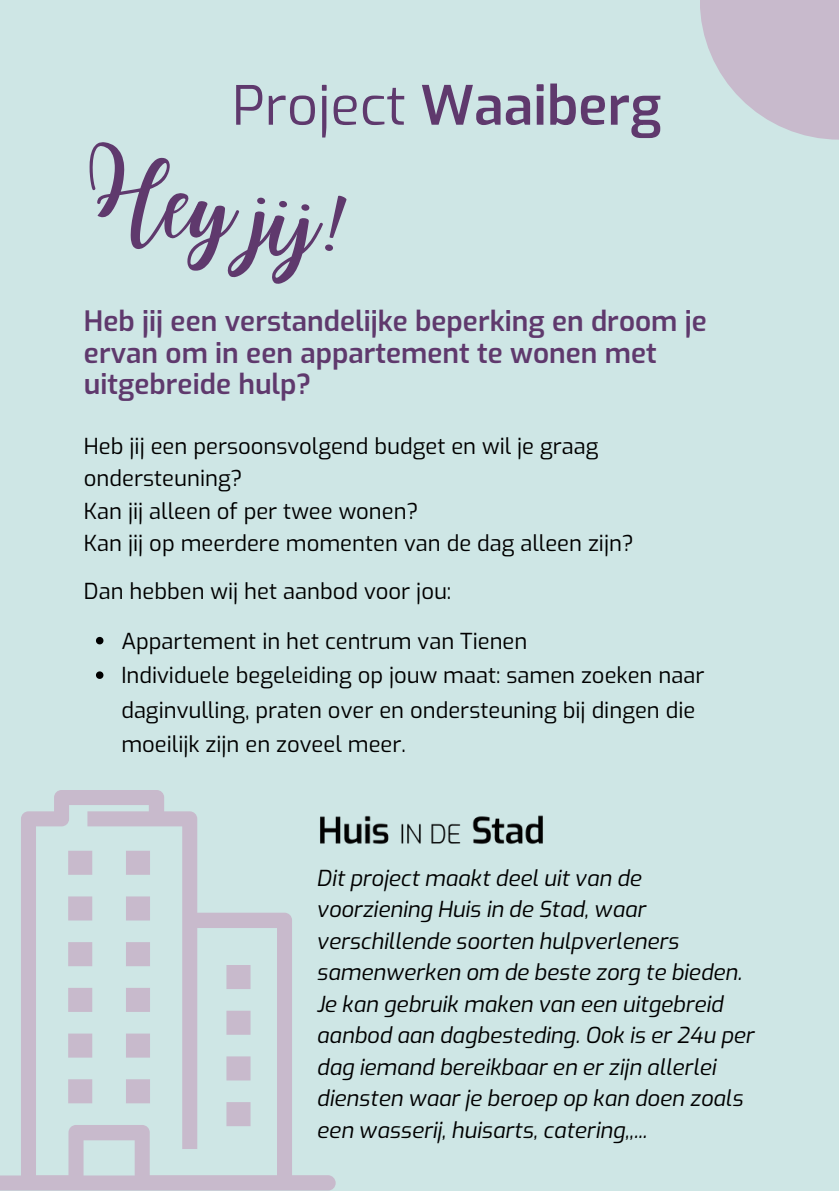
<style>
.page{position:relative;width:839px;height:1191px;background:#fff}
.page>*{position:absolute;margin:0;border:0;box-sizing:border-box;transform-origin:0 0}
.t1{font:80px "Joshico";color:#5f396d}
.t2{font:600 54px "Exo";color:#5f396d}
.t3{font:600 28px/31.6px "Exo";color:#5f396d}
.t4{font:22px/34.4px "Exo";color:#000}
.t5{font:italic 22px/31.6px "Exo";color:#000}
.s1{font-weight:400}
</style>
<div class="page">
<div style="left:0;top:0;width:838px;height:1191px;background:#cee6e5"></div>
<img style="left:335px;top:815px;width:208px;height:29px">
<svg style="left:0;top:790px;width:335px;height:401px"></svg>
<svg style="left:96px;top:637px;width:7px;height:7px"></svg>
<svg style="left:96px;top:671px;width:7px;height:8px"></svg>
<svg style="left:700px;top:0;width:138px;height:140px;fill:#c8bacc"></svg>
<p class="t2" style="left:232px;top:71px;width:431px"><span class="s1">Project</span> Waaiberg</p>
<p class="t1" style="left:97px;top:118px;width:271px;rotate:9deg">Hey jij!</p>
<p class="t3" style="left:84px;top:306px;width:624px">Heb jij een verstandelijke beperking en droom je ervan om in een appartement te wonen met uitgebreide hulp?</p>
<p class="t4" style="left:84px;top:430px;width:516px;line-height:32.4px">Heb jij een persoonsvolgend budget en wil je graag ondersteuning?</p>
<p class="t4" style="left:84px;top:494px;width:336px">Kan jij alleen of per twee wonen?</p>
<p class="t4" style="left:84px;top:527px;width:551px">Kan jij op meerdere momenten van de dag alleen zijn?</p>
<p class="t4" style="left:84px;top:574px;width:369px">Dan hebben wij het aanbod voor jou:</p>
<h1 class="t4" style="left:121px;top:624px;width:407px">Appartement in het centrum van Tienen</h1>
<h3 class="t4" style="left:121px;top:659px;width:584px">Individuele begeleiding op jouw maat: samen zoeken naar daginvulling, praten over en ondersteuning bij dingen die moeilijk zijn en zoveel meer.</h3>
<p class="t5" style="left:316px;top:862px;width:439px">Dit project maakt deel uit van de voorziening Huis in de Stad, waar verschillende soorten hulpverleners samenwerken om de beste zorg te bieden.<br>Je kan gebruik maken van een uitgebreid aanbod aan dagbesteding. Ook is er 24u per dag iemand bereikbaar en er zijn allerlei diensten waar je beroep op kan doen zoals een wasserij, huisarts, catering,,...</p>
</div>
